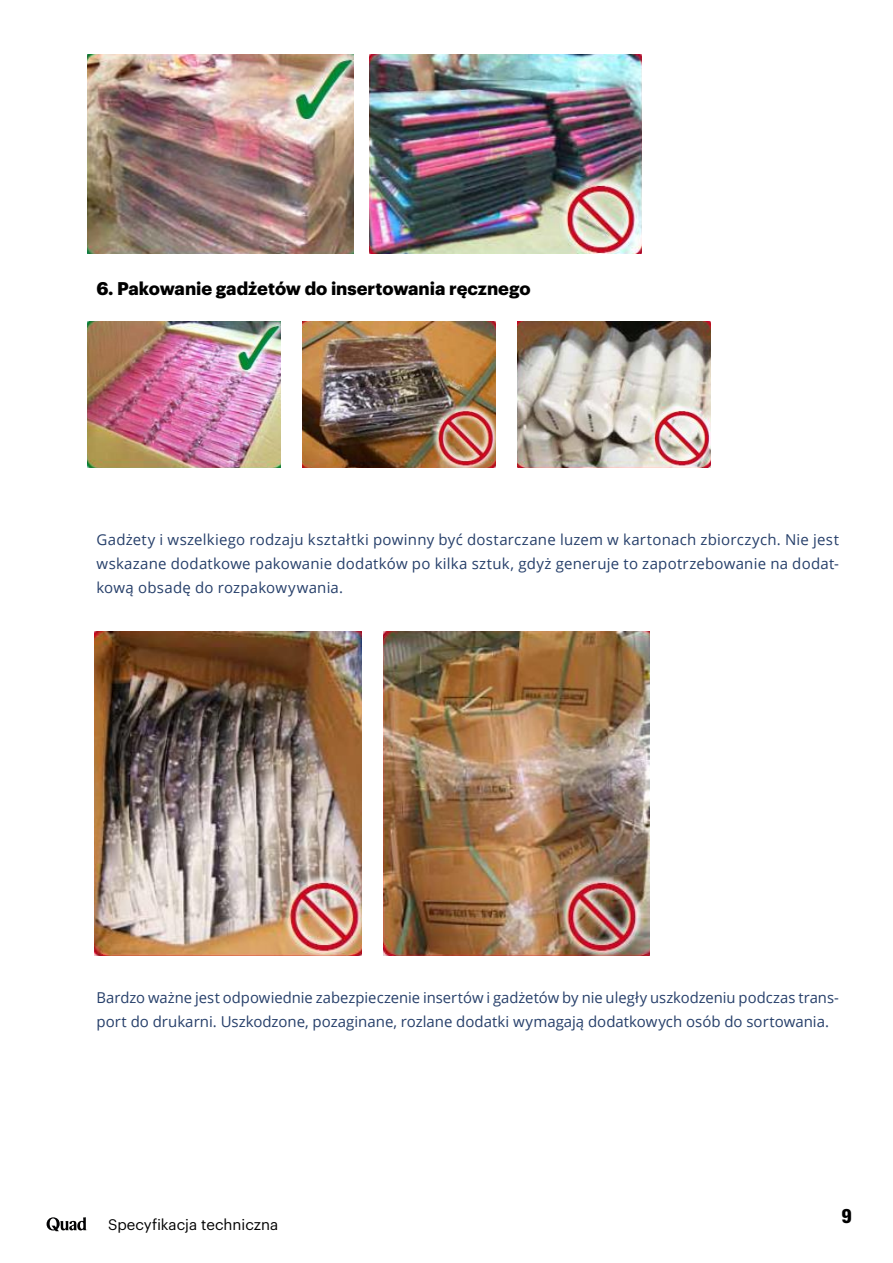
<style>
.page{position:relative;width:893px;height:1263px;background:#fff}
.page>*{position:absolute;margin:0;border:0;box-sizing:border-box;transform-origin:0 0}
.t1{font:700 19.5px "Quad Graphik Cond";color:#000}
.t2{font:700 18px "Quad Graphik";color:#000}
.t3{font:15px/24px "Open Sans";color:#263f6a;text-align:justify}
.t4{font:15px "Quad Graphik";color:#000}
</style>
<div class="page">
<svg style="left:47px;top:1217px;width:40px;height:14px"></svg>
<img style="left:87px;top:322px;width:194px;height:146px">
<img style="left:302px;top:322px;width:193px;height:146px">
<img style="left:517px;top:322px;width:194px;height:146px">
<img style="left:95px;top:631px;width:266px;height:324px">
<img style="left:383px;top:631px;width:266px;height:324px">
<img style="left:369px;top:54px;width:272px;height:200px">
<img style="left:87px;top:54px;width:266px;height:200px">
<p class="t2" style="left:97px;top:275px;width:436px">6. Pakowanie gadżetów do insertowania ręcznego</p>
<p class="t3" style="left:97px;top:527px;width:744px">Gadżety i wszelkiego rodzaju kształtki powinny być dostarczane luzem w kartonach zbiorczych. Nie jest wskazane dodatkowe pakowanie dodatków po kilka sztuk, gdyż generuje to zapotrzebowanie na dodat&shy;kową obsadę do rozpakowywania.</p>
<p class="t3" style="left:97px;top:985px;width:744px">Bardzo ważne jest odpowiednie zabezpieczenie insertów i gadżetów by nie uległy uszkodzeniu podczas trans&shy;port do drukarni. Uszkodzone, pozaginane, rozlane dodatki wymagają dodatkowych osób do sortowania.</p>
<p class="t4" style="left:108px;top:1214px;width:172px">Specyfikacja techniczna</p>
<h1 class="t1" style="left:842px;top:1202px;width:11px">9</h1>
</div>
